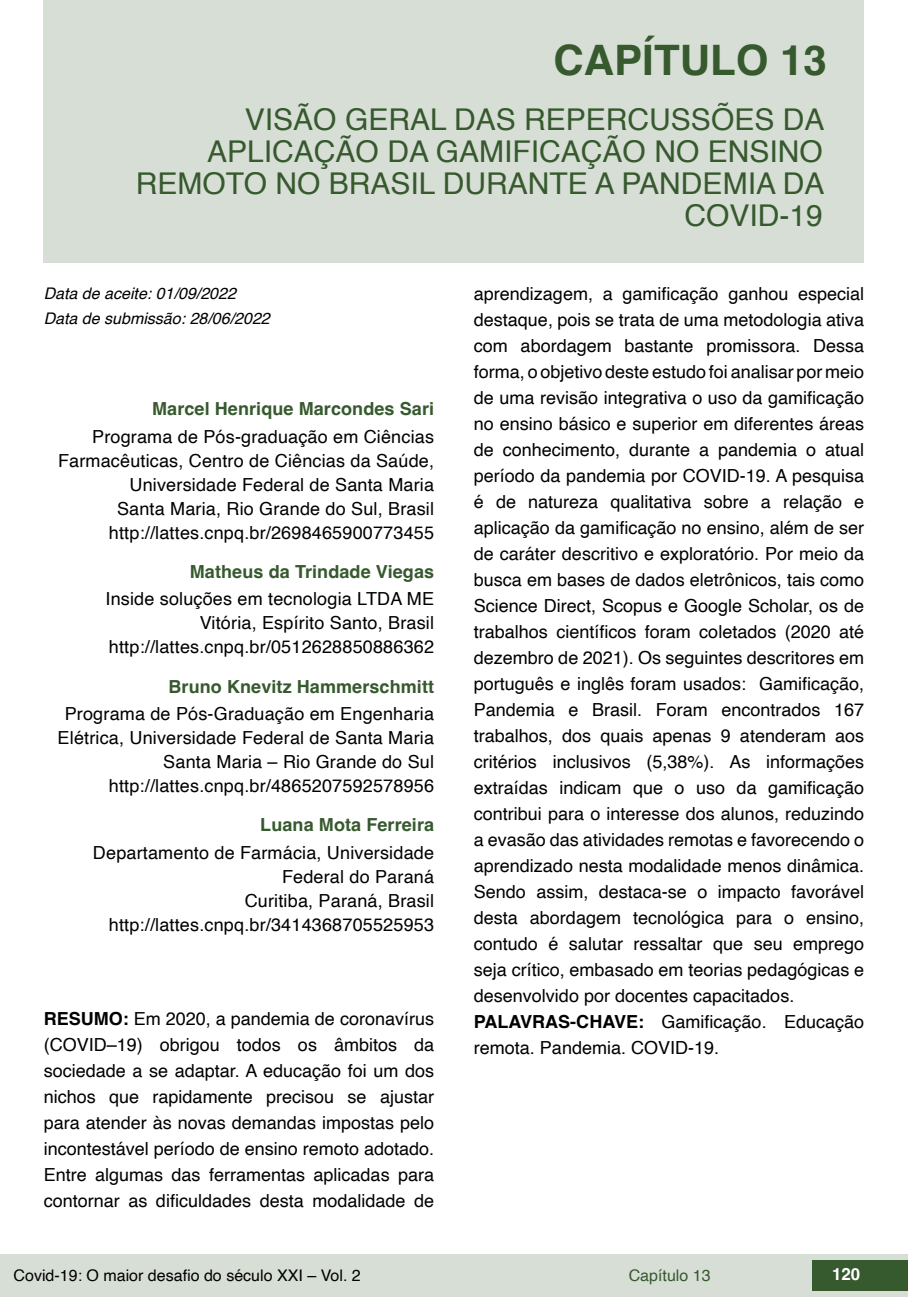
<style>
.page{position:relative;width:908px;height:1304px;background:#fff}
.page>*{position:absolute;margin:0;border:0;box-sizing:border-box;transform-origin:0 0}
.t1{font:700 42px "Helvetica";color:#36592e}
.t2{font:30px/32px "Helvetica";color:#36592e;text-align:right}
.t3{font:18px/26px "Helvetica";color:#000;text-align:right}
.t4{font:700 18px "Helvetica";letter-spacing:.005em;color:#36592e}
.t5{font:700 16.8px "Helvetica";color:#fff}
.t6{font:italic 16px "Helvetica";color:#000}
.t7{font:16px "Helvetica";color:#000}
.t8{font:16px "Helvetica";color:#36592e}
.s1{font-weight:700}
</style>
<div class="page">
<div style="left:0;top:1254px;width:906px;height:43px;background:#d7ded5"></div>
<div style="left:812px;top:1261px;width:95px;height:30px;background:#36592e"></div>
<div style="left:44px;top:0;width:819px;height:263px;background:#d7ded5"></div>
<h1 class="t1" style="left:553px;top:35px;width:275px">CAPÍTULO 13</h1>
<h2 class="t2" style="left:136px;top:104px;width:690px">VISÃO GERAL DAS REPERCUSSÕES DA<br>APLICAÇÃO DA GAMIFICAÇÃO NO ENSINO<br>REMOTO NO BRASIL DURANTE A PANDEMIA DA<br>COVID-19</h2>
<p class="t6" style="left:44px;top:280px;width:194px">Data de aceite: 01/09/2022</p>
<p class="t6" style="left:44px;top:306px;width:227px">Data de submissão: 28/06/2022</p>
<p class="t4" style="left:152px;top:398px;width:283px">Marcel Henrique Marcondes Sari</p>
<p class="t3" style="left:58px;top:425px;width:377px;line-height:24px">Programa de Pós-graduação em Ciências Farmacêuticas, Centro de Ciências da Saúde, Universidade Federal de Santa Maria<br>Santa Maria, Rio Grande do Sul, Brasil http://lattes.cnpq.br/2698465900773455</p>
<p class="t4" style="left:190px;top:561px;width:246px">Matheus da Trindade Viegas</p>
<p class="t3" style="left:105px;top:588px;width:330px;line-height:24px">Inside soluções em tecnologia LTDA ME<br>Vitória, Espírito Santo, Brasil http://lattes.cnpq.br/0512628850886362</p>
<p class="t4" style="left:168px;top:675px;width:267px">Bruno Knevitz Hammerschmitt</p>
<p class="t3" style="left:58px;top:702px;width:378px;line-height:24px">Programa de Pós-Graduação em Engenharia Elétrica, Universidade Federal de Santa Maria Santa Maria – Rio Grande do Sul http://lattes.cnpq.br/4865207592578956</p>
<p class="t4" style="left:260px;top:814px;width:175px">Luana Mota Ferreira</p>
<p class="t3" style="left:93px;top:841px;width:342px;line-height:24px">Departamento de Farmácia, Universidade<br>Federal do Paraná<br>Curitiba, Paraná, Brasil http://lattes.cnpq.br/3414368705525953</p>
<p class="t3" style="left:44px;top:1006px;width:392px;text-align:justify"><span class="s1">RESUMO:</span> Em 2020, a pandemia de coronavírus (COVID–19) obrigou todos os âmbitos da sociedade a se adaptar. A educação foi um dos nichos que rapidamente precisou se ajustar para atender às novas demandas impostas pelo incontestável período de ensino remoto adotado.<br>Entre algumas das ferramentas aplicadas para contornar as dificuldades desta modalidade de</p>
<p class="t3" style="left:473px;top:281px;width:392px;text-align:left">aprendizagem, a gamificação ganhou especial destaque, pois se trata de uma metodologia ativa com abordagem bastante promissora. Dessa forma, o objetivo deste estudo foi analisar por meio de uma revisão integrativa o uso da gamificação no ensino básico e superior em diferentes áreas de conhecimento, durante a pandemia o atual período da pandemia por COVID-19. A pesquisa é de natureza qualitativa sobre a relação e aplicação da gamificação no ensino, além de ser de caráter descritivo e exploratório. Por meio da busca em bases de dados eletrônicos, tais como Science Direct, Scopus e Google Scholar, os de trabalhos científicos foram coletados (2020 até dezembro de 2021). Os seguintes descritores em português e inglês foram usados: Gamificação, Pandemia e Brasil. Foram encontrados 167 trabalhos, dos quais apenas 9 atenderam aos critérios inclusivos (5,38%). As informações extraídas indicam que o uso da gamificação contribui para o interesse dos alunos, reduzindo a evasão das atividades remotas e favorecendo o aprendizado nesta modalidade menos dinâmica.<br>Sendo assim, destaca-se o impacto favorável desta abordagem tecnológica para o ensino, contudo é salutar ressaltar que seu emprego seja crítico, embasado em teorias pedagógicas e desenvolvido por docentes capacitados.<br><span class="s1">PALAVRAS-CHAVE:</span> Gamificação. Educação remota. Pandemia. COVID-19.</p>
<p class="t7" style="left:14px;top:1263px;width:348px">Covid-19: O maior desafio do século XXI – Vol. 2</p>
<p class="t8" style="left:628px;top:1263px;width:83px">Capítulo 13</p>
<p class="t5" style="left:831px;top:1264px;width:30px">120</p>
</div>
